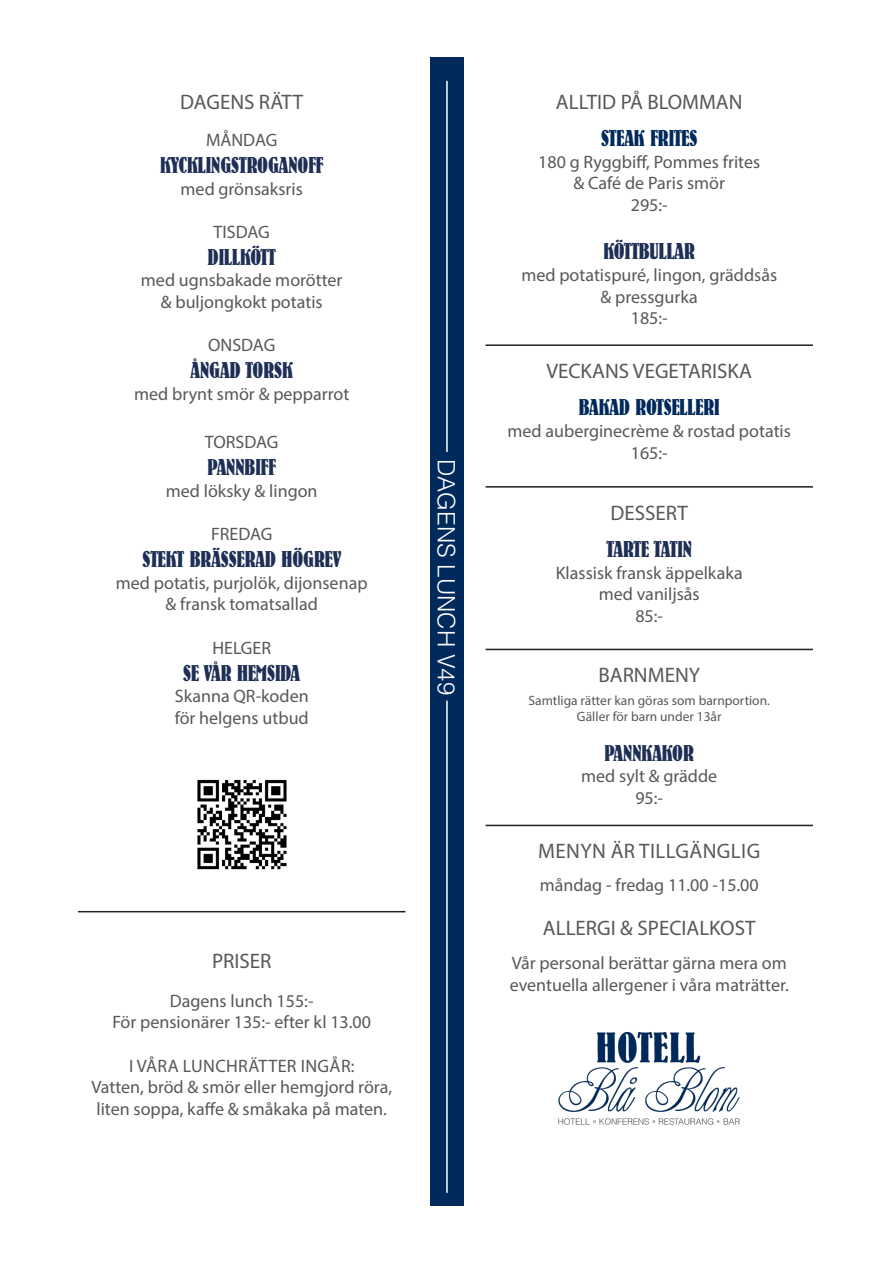
<style>
.page{position:relative;width:893px;height:1263px;background:#fff}
.page>*{position:absolute;margin:0;border:0;box-sizing:border-box;transform-origin:0 0}
.t1{font:300 24px "Helvetica LT Std";color:#fff}
.mat_huvud{font:700 condensed 22.5px "Bernhard Std";color:#1e2f56}
.undertext{font:700 condensed 22.5px "Bernhard Std";color:#1e2f56}
.mat_huvud-2{font:700 condensed 22.5px "Bernhard Std";color:#002a5c}
.undertext-2{font:21px "Myriad Pro";color:#57585a}
.undertext-3{font:21px "Myriad Pro";letter-spacing:.02em;color:#57585a}
.undertext-4{font:18px/21.6px "Myriad Pro";color:#57585a;text-align:center}
.mat_huvud-3{font:18px/21.6px "Myriad Pro";color:#57585a;text-align:center}
.undertext-5{font:18px "Myriad Pro";letter-spacing:.02em;color:#57585a}
.undertext-6{font:13.5px "Myriad Pro";color:#57585a}
</style>
<div class="page">
<hr style="left:485px;top:344px;width:328px;height:2px;background:#231f20">
<hr style="left:485px;top:486px;width:328px;height:2px;background:#231f20">
<hr style="left:485px;top:649px;width:328px;height:1px;background:#231f20">
<hr style="left:485px;top:825px;width:328px;height:1px;background:#231f20">
<hr style="left:78px;top:911px;width:327px;height:1px;background:#231f20">
<div style="left:430px;top:57px;width:33px;height:1148px;background:#002a5c"></div>
<hr style="left:446px;top:701px;width:2px;height:492px;background:#fff">
<hr style="left:446px;top:81px;width:2px;height:371px;background:#fff">
<img style="left:558px;top:1031px;width:182px;height:94px">
<img style="left:197px;top:779px;width:90px;height:91px">
<p class="undertext-2" style="left:180px;top:89px;width:125px">DAGENS RÄTT</p>
<p class="undertext-2" style="left:556px;top:89px;width:188px">ALLTID PÅ BLOMMAN</p>
<p class="undertext-4" style="left:206px;top:129px;width:73px">MÅNDAG</p>
<p class="mat_huvud" style="left:160px;top:153px;width:165px">KYCKLINGSTROGANOFF</p>
<p class="undertext-4" style="left:181px;top:177px;width:124px">med grönsaksris</p>
<p class="undertext-4" style="left:214px;top:221px;width:58px">TISDAG</p>
<p class="mat_huvud" style="left:208px;top:245px;width:69px">DILLKÖTT</p>
<p class="mat_huvud-3" style="left:141px;top:269px;width:203px">med ugnsbakade morötter &amp; buljongkokt potatis</p>
<p class="undertext-4" style="left:208px;top:334px;width:69px">ONSDAG</p>
<p class="mat_huvud" style="left:191px;top:358px;width:104px">ÅNGAD TORSK</p>
<p class="undertext-4" style="left:134px;top:383px;width:217px">med brynt smör &amp; pepparrot</p>
<p class="undertext-4" style="left:205px;top:431px;width:75px">TORSDAG</p>
<p class="undertext" style="left:208px;top:456px;width:70px">PANNBIFF</p>
<p class="undertext-4" style="left:166px;top:480px;width:153px">med löksky &amp; lingon</p>
<p class="undertext-4" style="left:211px;top:523px;width:63px">FREDAG</p>
<p class="undertext" style="left:142px;top:547px;width:200px">STEKT BRÄSSERAD HÖGREV</p>
<p class="undertext-4" style="left:116px;top:572px;width:253px">med potatis, purjolök, dijonsenap &amp; fransk tomatsallad</p>
<p class="undertext-4" style="left:212px;top:636px;width:60px">HELGER</p>
<p class="undertext" style="left:183px;top:661px;width:118px">SE VÅR HEMSIDA</p>
<p class="undertext-4" style="left:175px;top:685px;width:135px">Skanna QR-koden</p>
<p class="undertext-4" style="left:175px;top:707px;width:136px">för helgens utbud</p>
<h1 class="t1" style="left:461px;top:459px;width:238px;rotate:90deg">DAGENS LUNCH V49</h1>
<p class="undertext-2" style="left:212px;top:948px;width:61px">PRISER</p>
<p class="undertext-4" style="left:170px;top:990px;width:145px">Dagens lunch 155:-</p>
<p class="undertext-4" style="left:112px;top:1011px;width:260px">För pensionärer 135:- efter kl 13.00</p>
<p class="undertext-5" style="left:129px;top:1054px;width:227px">I VÅRA LUNCHRÄTTER INGÅR:</p>
<p class="undertext-4" style="left:91px;top:1076px;width:302px;text-align:left">Vatten, bröd &amp; smör eller hemgjord röra, liten soppa, kaffe &amp; småkaka på maten.</p>
<p class="mat_huvud-2" style="left:601px;top:126px;width:98px">STEAK FRITES</p>
<p class="undertext-4" style="left:538px;top:151px;width:224px">180 g Ryggbiff, Pommes frites &amp; Café de Paris smör<br>295:-</p>
<p class="undertext" style="left:603px;top:240px;width:93px">KÖTTBULLAR</p>
<p class="undertext-4" style="left:521px;top:264px;width:257px">med potatispuré, lingon, gräddsås</p>
<p class="undertext-4" style="left:601px;top:286px;width:99px">&amp; pressgurka</p>
<p class="undertext-4" style="left:631px;top:307px;width:38px">185:-</p>
<p class="undertext-2" style="left:546px;top:358px;width:207px">VECKANS VEGETARISKA</p>
<p class="mat_huvud-2" style="left:579px;top:396px;width:142px">BAKAD ROTSELLERI</p>
<p class="mat_huvud-3" style="left:507px;top:420px;width:285px">med auberginecrème &amp; rostad potatis<br>165:-</p>
<p class="undertext-2" style="left:611px;top:500px;width:79px">DESSERT</p>
<p class="mat_huvud" style="left:606px;top:537px;width:87px">TARTE TATIN</p>
<p class="undertext-4" style="left:556px;top:562px;width:189px">Klassisk fransk äppelkaka med vaniljsås</p>
<p class="undertext-4" style="left:635px;top:605px;width:29px">85:-</p>
<p class="undertext-2" style="left:598px;top:662px;width:103px">BARNMENY</p>
<p class="undertext-6" style="left:528px;top:692px;width:243px">Samtliga rätter kan göras som barnportion.</p>
<p class="undertext-6" style="left:577px;top:708px;width:146px">Gäller för barn under 13år</p>
<p class="mat_huvud" style="left:605px;top:741px;width:91px">PANNKAKOR</p>
<p class="undertext-4" style="left:581px;top:765px;width:138px">med sylt &amp; grädde</p>
<p class="undertext-4" style="left:635px;top:787px;width:29px">95:-</p>
<p class="undertext-3" style="left:538px;top:838px;width:224px">MENYN ÄR TILLGÄNGLIG</p>
<p class="undertext-4" style="left:540px;top:874px;width:221px">måndag - fredag 11.00 -15.00</p>
<p class="undertext-2" style="left:543px;top:915px;width:214px">ALLERGI &amp; SPECIALKOST</p>
<p class="undertext-4" style="left:512px;top:952px;width:277px">Vår personal berättar gärna mera om</p>
<p class="undertext-4" style="left:510px;top:974px;width:281px">eventuella allergener i våra maträtter.</p>
</div>
